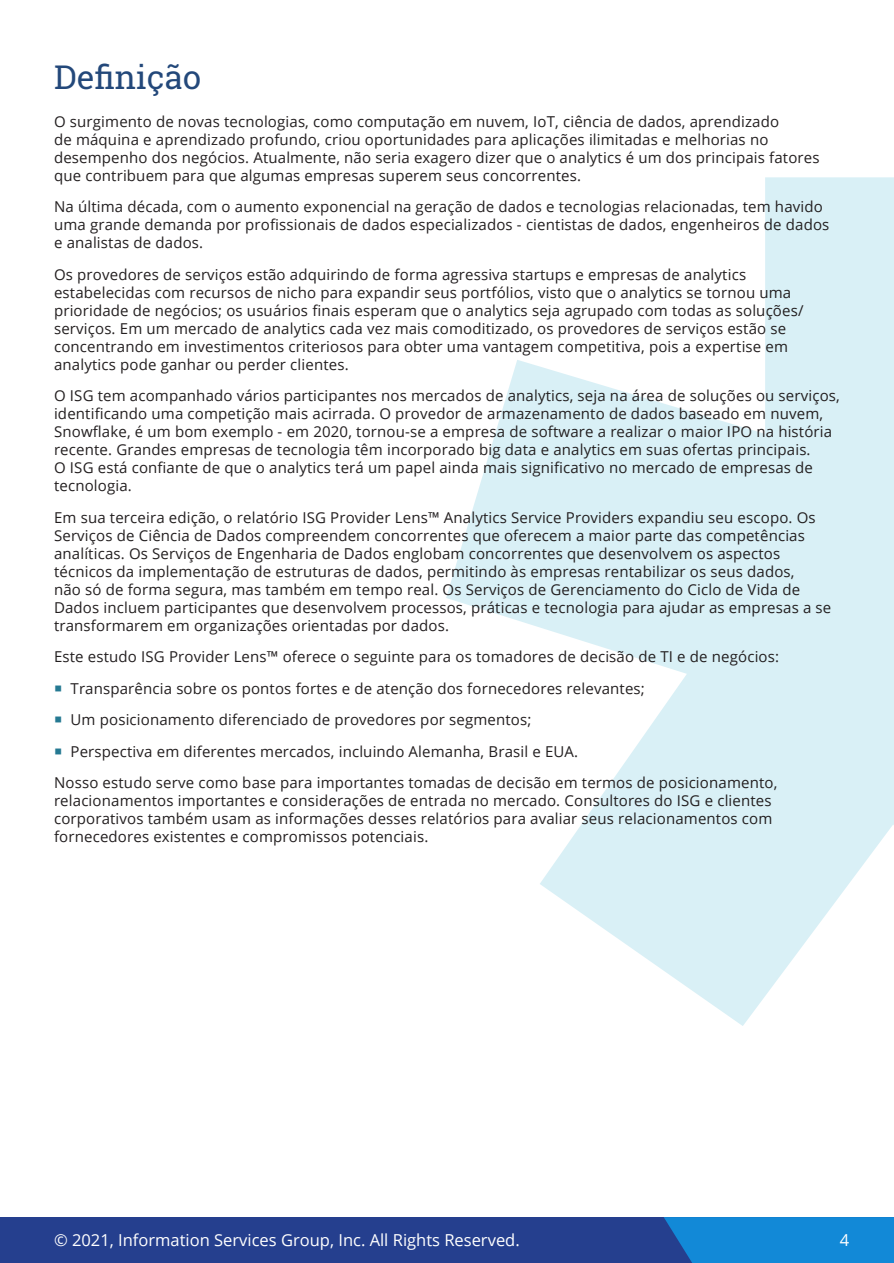
<style>
.page{position:relative;width:894px;height:1263px;background:#fff}
.page>*{position:absolute;margin:0;border:0;box-sizing:border-box;transform-origin:0 0}
.t1{font:33px "Roboto Slab";color:#23487a}
.t2{font:16.5px "Open Sans";color:#fff}
.t3{font:15px/18px "Open Sans";letter-spacing:.01em;color:#231f20}
</style>
<div class="page">
<svg style="left:446px;top:177px;width:447px;height:849px;fill:#d9f0f6"></svg>
<div style="left:1px;top:1217px;width:892px;height:46px;background:#253f8e"></div>
<div style="left:664px;top:1217px;width:229px;height:46px;background:#1289d7"></div>
<p class="t1" style="left:54px;top:54px;width:149px">Definição</p>
<p class="t3" style="left:54px;top:112px;width:766px">O surgimento de novas tecnologias, como computação em nuvem, IoT, ciência de dados, aprendizado<br>de máquina e aprendizado profundo, criou oportunidades para aplicações ilimitadas e melhorias no desempenho dos negócios. Atualmente, não seria exagero dizer que o analytics é um dos principais fatores que contribuem para que algumas empresas superem seus concorrentes.</p>
<p class="t3" style="left:54px;top:197px;width:776px">Na última década, com o aumento exponencial na geração de dados e tecnologias relacionadas, tem havido uma grande demanda por profissionais de dados especializados - cientistas de dados, engenheiros de dados e analistas de dados.</p>
<p class="t3" style="left:54px;top:265px;width:750px">Os provedores de serviços estão adquirindo de forma agressiva startups e empresas de analytics estabelecidas com recursos de nicho para expandir seus portfólios, visto que o analytics se tornou uma prioridade de negócios; os usuários finais esperam que o analytics seja agrupado com todas as soluções/ serviços. Em um mercado de analytics cada vez mais comoditizado, os provedores de serviços estão se concentrando em investimentos criteriosos para obter uma vantagem competitiva, pois a expertise em analytics pode ganhar ou perder clientes.</p>
<p class="t3" style="left:54px;top:386px;width:787px">O ISG tem acompanhado vários participantes nos mercados de analytics, seja na área de soluções ou serviços, identificando uma competição mais acirrada. O provedor de armazenamento de dados baseado em nuvem, Snowflake, é um bom exemplo - em 2020, tornou-se a empresa de software a realizar o maior IPO na história recente. Grandes empresas de tecnologia têm incorporado big data e analytics em suas ofertas principais.<br>O ISG está confiante de que o analytics terá um papel ainda mais significativo no mercado de empresas de tecnologia.</p>
<p class="t3" style="left:54px;top:508px;width:778px">Em sua terceira edição, o relatório ISG Provider Lens™ Analytics Service Providers expandiu seu escopo. Os Serviços de Ciência de Dados compreendem concorrentes que oferecem a maior parte das competências analíticas. Os Serviços de Engenharia de Dados englobam concorrentes que desenvolvem os aspectos técnicos da implementação de estruturas de dados, permitindo às empresas rentabilizar os seus dados,<br>não só de forma segura, mas também em tempo real. Os Serviços de Gerenciamento do Ciclo de Vida de Dados incluem participantes que desenvolvem processos, práticas e tecnologia para ajudar as empresas a se transformarem em organizações orientadas por dados.</p>
<p class="t3" style="left:54px;top:647px;width:726px">Este estudo ISG Provider Lens™ oferece o seguinte para os tomadores de decisão de TI e de negócios:</p>
<p class="t3" style="left:70px;top:679px;width:575px">Transparência sobre os pontos fortes e de atenção dos fornecedores relevantes;</p>
<p class="t3" style="left:70px;top:710px;width:462px">Um posicionamento diferenciado de provedores por segmentos;</p>
<p class="t3" style="left:70px;top:742px;width:509px">Perspectiva em diferentes mercados, incluindo Alemanha, Brasil e EUA.</p>
<p class="t3" style="left:54px;top:773px;width:724px">Nosso estudo serve como base para importantes tomadas de decisão em termos de posicionamento, relacionamentos importantes e considerações de entrada no mercado. Consultores do ISG e clientes corporativos também usam as informações desses relatórios para avaliar seus relacionamentos com fornecedores existentes e compromissos potenciais.</p>
<p class="t2" style="left:54px;top:1229px;width:467px">© 2021, Information Services Group, Inc. All Rights Reserved.</p>
<p class="t2" style="left:839px;top:1229px;width:11px">4</p>
</div>
